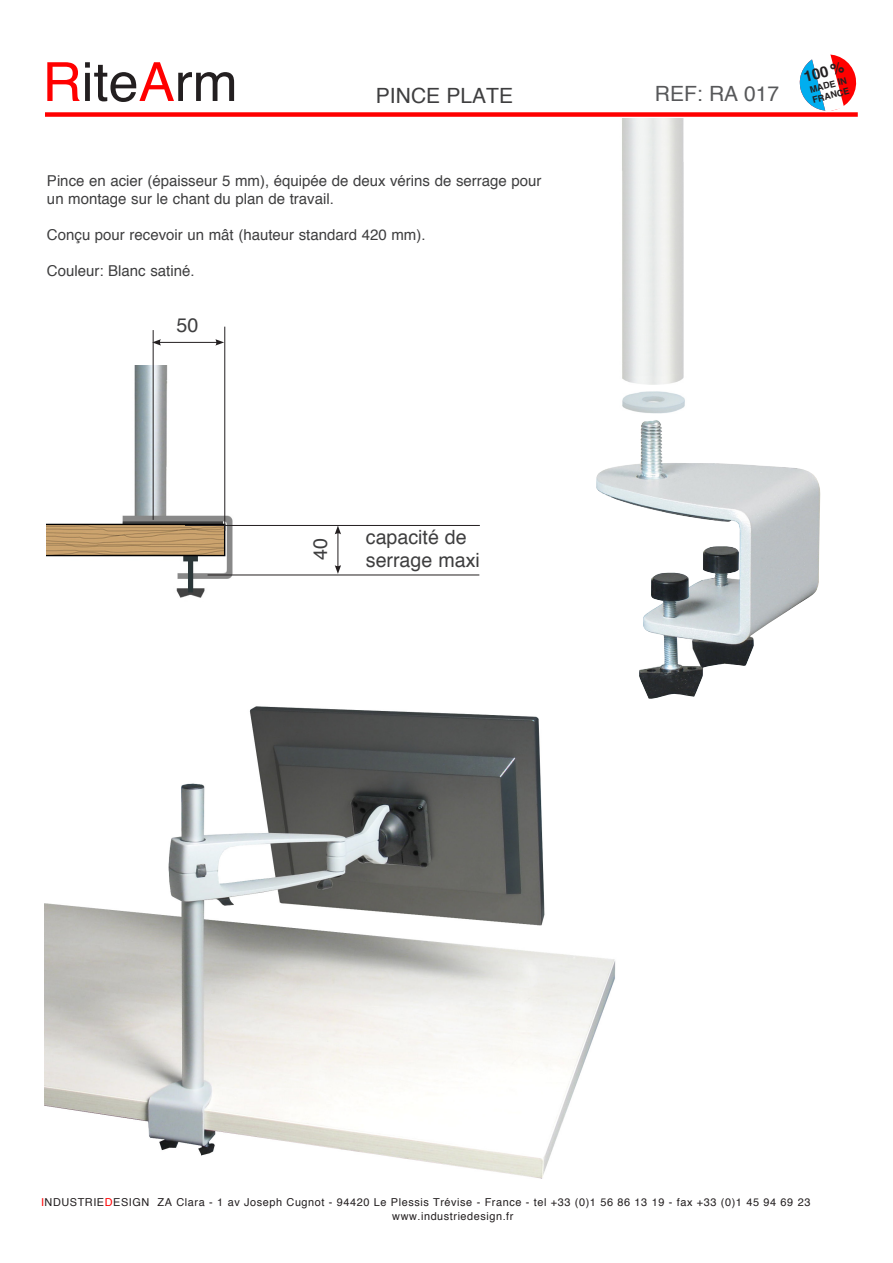
<style>
.page{position:relative;width:893px;height:1263px;background:#fff}
.page>*{position:absolute;margin:0;border:0;box-sizing:border-box;transform-origin:0 0}
.Normal_e{font:54px "Helvetica";color:#231f20}
.Normal_e-2{font:21px "Helvetica";color:#3e3e3f}
.Normal_e-3{font:21px "Helvetica";color:#57585a}
.Normal_e-4{font:19.65px "Helvetica";color:#3e3e3f}
.Normal_e-5{font:15px "Helvetica";color:#3e3e3f}
.t1{font:700 15px "Helvetica";color:#231f20}
.Normal_e-6{font:10.95px/14px "Helvetica";letter-spacing:.05em;color:#231f20}
.t2{font:700 9px/10.8px "Helvetica";color:#231f20}
.s1{color:#f00}
</style>
<div class="page">
<img style="left:596px;top:420px;width:224px;height:279px">
<img style="left:47px;top:366px;width:219px;height:232px">
<hr style="left:185px;top:525px;width:295px;height:1px;background:#231f20">
<hr style="left:208px;top:575px;width:271px;height:1px;background:#231f20">
<hr style="left:338px;top:532px;width:1px;height:35px;background:#231f20">
<svg style="left:335px;top:526px;width:6px;height:8px"></svg>
<svg style="left:335px;top:565px;width:6px;height:9px"></svg>
<hr style="left:153px;top:330px;width:1px;height:190px;background:#231f20">
<hr style="left:225px;top:327px;width:1px;height:204px;background:#231f20">
<hr style="left:159px;top:342px;width:59px;height:1px;background:#231f20">
<svg style="left:215px;top:339px;width:9px;height:7px"></svg>
<svg style="left:152px;top:339px;width:9px;height:7px"></svg>
<div style="left:45px;top:112px;width:813px;height:5px;background:#f00"></div>
<svg style="left:797px;top:54px;width:61px;height:60px"></svg>
<img style="left:622px;top:118px;width:63px;height:296px">
<img style="left:45px;top:698px;width:588px;height:481px">
<p class="Normal_e" style="left:43px;top:40px;width:197px"><span class="s1">R</span>ite<span class="s1">A</span>rm</p>
<p class="t1" style="left:801px;top:65px;width:42px;rotate:-14deg">100 %</p>
<p class="Normal_e-2" style="left:376px;top:79px;width:139px">PINCE PLATE</p>
<p class="Normal_e-3" style="left:655px;top:77px;width:126px">REF: RA 017</p>
<p class="t2" style="left:808px;top:85px;width:39px;rotate:-15deg">MADE IN<br>FRANCE</p>
<p class="Normal_e-5" style="left:47px;top:169px;width:496px">Pince en acier (épaisseur 5 mm), équipée de deux vérins de serrage pour</p>
<p class="Normal_e-5" style="left:47px;top:187px;width:288px">un montage sur le chant du plan de travail.</p>
<p class="Normal_e-5" style="left:47px;top:223px;width:380px">Conçu pour recevoir un mât (hauteur standard 420 mm).</p>
<p class="Normal_e-5" style="left:47px;top:259px;width:149px">Couleur: Blanc satiné.</p>
<p class="Normal_e-4" style="left:176px;top:310px;width:23px">50</p>
<p class="Normal_e-4" style="left:305px;top:560px;width:23px;rotate:-90deg">40</p>
<p class="Normal_e-4" style="left:366px;top:522px;width:102px">capacité de</p>
<p class="Normal_e-4" style="left:366px;top:545px;width:115px">serrage maxi</p>
<p class="Normal_e-6" style="left:392px;top:1196px;width:420px;text-indent:-351px"><span class="s1">I</span>NDUSTRIE<span class="s1">D</span>ESIGN ZA Clara - 1 av Joseph Cugnot - 94420 Le Plessis Trévise - France - tel +33 (0)1 56 86 13 19 - fax +33 (0)1 45 94 69 23 www.industriedesign.fr</p>
</div>
